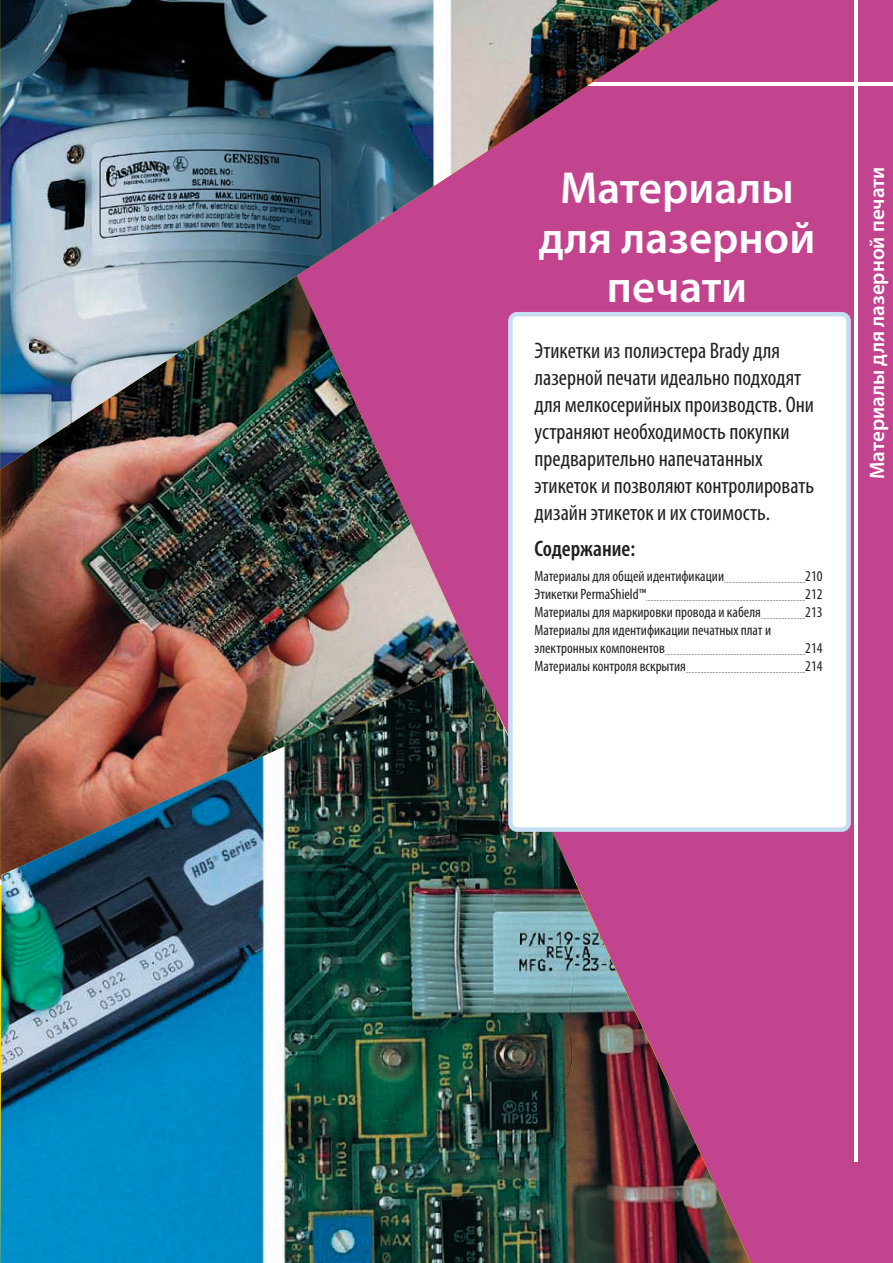
<style>
.page{position:relative;width:893px;height:1263px;background:#fff}
.page>*{position:absolute;margin:0;border:0;box-sizing:border-box;transform-origin:0 0}
.t1{font:600 45px/49.5px "Myriad Pro";color:#fff;text-align:center}
.t2{font:condensed 22.5px/27px "Myriad Pro";color:#231f20}
.t3{font:600 condensed 22.5px "Myriad Pro";color:#231f20}
.t4{font:600 21px "Myriad Pro";color:#fff}
.t5{font:condensed 15px/18px "Myriad Pro";color:#231f20}
</style>
<div class="page">
<div style="left:40px;top:0;width:853px;height:1263px;background:#c3448e"></div>
<hr style="left:0;top:83px;width:893px;height:3px;background:#fff">
<hr style="left:854px;top:0;width:3px;height:1161px;background:#fff">
<img style="left:0;top:470px;width:474px;height:191px">
<img style="left:0;top:661px;width:751px;height:602px">
<img style="left:0;top:0;width:718px;height:470px">
<div style="left:508px;top:312px;width:343px;height:520px;background:#fff"></div>
<svg style="left:724px;top:582px;width:81px;height:1px"></svg>
<svg style="left:646px;top:600px;width:159px;height:1px"></svg>
<svg style="left:761px;top:618px;width:44px;height:1px"></svg>
<svg style="left:665px;top:654px;width:140px;height:1px"></svg>
<svg style="left:686px;top:672px;width:119px;height:1px"></svg>
<h1 class="t1" style="left:539px;top:162px;width:278px">Материалы для лазерной печати</h1>
<p class="t4" style="left:864px;top:479px;width:314px;rotate:-90deg">Материалы для лазерной печати</p>
<p class="t2" style="left:534px;top:337px;width:281px">Этикетки из полиэстера Brady для лазерной печати идеально подходят для мелкосерийных производств. Они устраняют необходимость покупки предварительно напечатанных этикеток и позволяют контролировать дизайн этикеток и их стоимость.</p>
<p class="t3" style="left:534px;top:535px;width:102px">Содержание:</p>
<p class="t5" style="left:534px;top:567px;width:191px">Материалы для общей идентификации</p>
<p class="t5" style="left:805px;top:567px;width:19px">210</p>
<p class="t5" style="left:534px;top:585px;width:113px">Этикетки PermaShield™</p>
<p class="t5" style="left:805px;top:585px;width:19px">212</p>
<p class="t5" style="left:534px;top:603px;width:228px">Материалы для маркировки провода и кабеля</p>
<p class="t5" style="left:805px;top:603px;width:19px">213</p>
<p class="t5" style="left:534px;top:621px;width:238px">Материалы для идентификации печатных плат и электронных компонентов</p>
<p class="t5" style="left:805px;top:639px;width:19px">214</p>
<p class="t5" style="left:534px;top:657px;width:153px">Материалы контроля вскрытия</p>
<p class="t5" style="left:805px;top:657px;width:19px">214</p>
</div>
